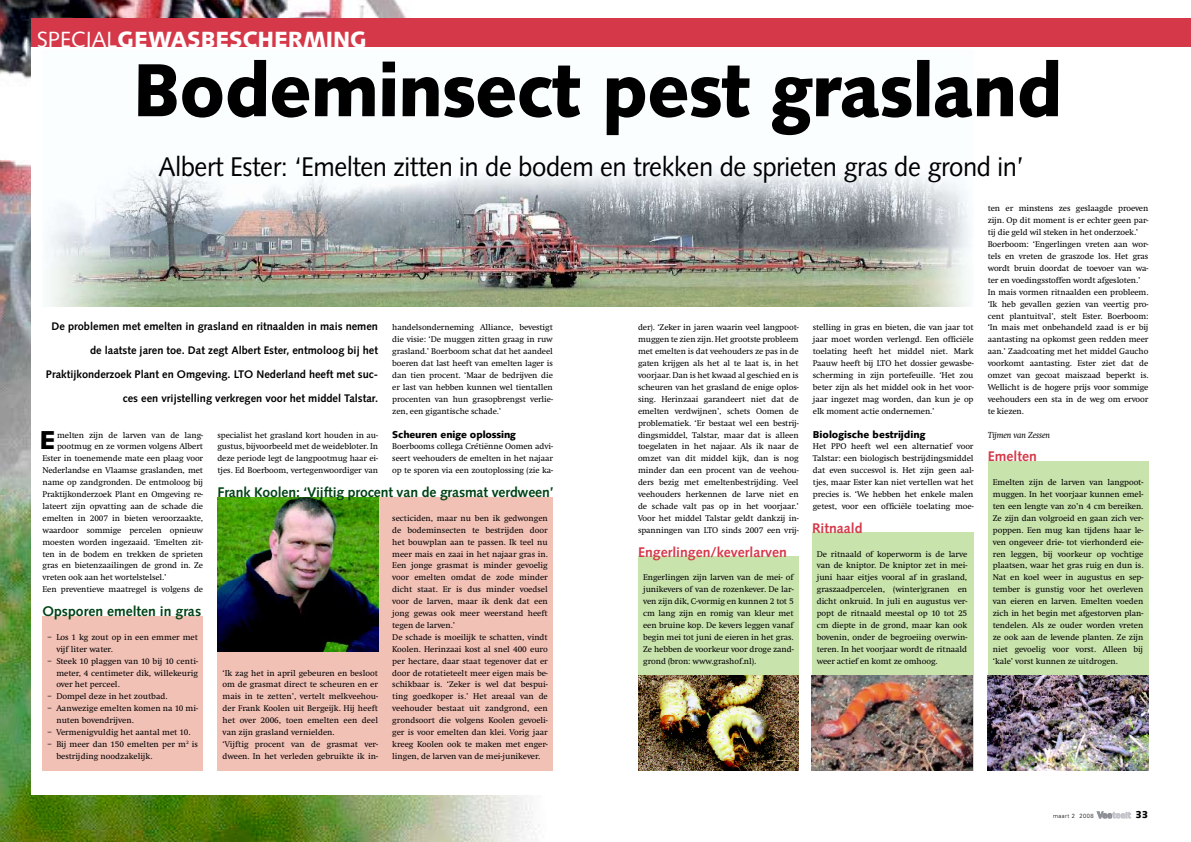
<style>
.page{position:relative;width:1191px;height:842px;background:#fff}
.page>*{position:absolute;margin:0;border:0;box-sizing:border-box;transform-origin:0 0}
.t1{font:900 75px "Syntax";letter-spacing:-.015em;color:#000;scale:.95 1}
.t2{font:27px "Syntax";letter-spacing:-.015em;color:#000;scale:.95 1}
.t3{font:900 25.9px "Syntax";color:#000}
.t4{font:900 22px "Syntax";color:#fff}
.t5{font:700 14px "Syntax";letter-spacing:-.01em;color:#004214}
.t6{font:700 14px "Syntax";color:#d53949}
.t7{font:700 11px/23.8px "Syntax";color:#000;text-align:right}
.t8{font:900 10px "Syntax";color:#000}
.t9{font:8.7px/11.9px "Swift";letter-spacing:-.01em;color:#000;text-align:justify}
.t10{font:italic 8.7px "Swift";letter-spacing:-.01em;color:#000}
.t11{font:300 6px "Univers";letter-spacing:.08em;color:#000;scale:.95 1}
.s1{font-weight:400}
</style>
<div class="page">
<svg style="left:1096px;top:811px;width:36px;height:8px"></svg>
<img style="left:0;top:0;width:553px;height:842px">
<div style="left:31px;top:45px;width:1160px;height:749px;background:#fff"></div>
<div style="left:31px;top:19px;width:1160px;height:28px;background:#d53949"></div>
<div style="left:43px;top:616px;width:160px;height:155px;background:#f2c1b6"></div>
<div style="left:217px;top:497px;width:336px;height:274px;background:#f2c1b6"></div>
<div style="left:638px;top:556px;width:160px;height:215px;background:#c9e3ad"></div>
<div style="left:987px;top:461px;width:161px;height:310px;background:#c9e3ad"></div>
<div style="left:812px;top:533px;width:161px;height:238px;background:#c9e3ad"></div>
<img style="left:812px;top:675px;width:160px;height:96px">
<img style="left:987px;top:675px;width:161px;height:96px">
<img style="left:638px;top:675px;width:160px;height:96px">
<img style="left:217px;top:497px;width:161px;height:155px">
<img style="left:46px;top:167px;width:925px;height:140px">
<h3 class="t4" style="left:37px;top:26px;width:332px"><span class="s1">special</span>gewasbescherming</h3>
<h1 class="t1" style="left:133px;top:46px;width:980px">Bodeminsect pest grasland</h1>
<h2 class="t2" style="left:159px;top:150px;width:912px">Albert Ester: ‘Emelten zitten in de bodem en trekken de sprieten gras de grond in’</h2>
<p class="t7" style="left:46px;top:315px;width:333px">De problemen met emelten in grasland en ritnaalden in mais nemen de laatste jaren toe. Dat zegt Albert Ester, entmoloog bij het Praktijkonderzoek Plant en Omgeving. LTO Nederland heeft met suc&shy;ces een vrijstelling verkregen voor het middel Talstar.</p>
<p class="t9" style="left:638px;top:322px;width:162px">der). ‘Zeker in jaren waarin veel langpoot&shy;muggen te zien zijn. Het grootste probleem met emelten is dat veehouders ze pas in de gaten krijgen als het al te laat is, in het voorjaar. Dan is het kwaad al geschied en is scheuren van het grasland de enige oplos&shy;sing. Herinzaai garandeert niet dat de emelten verdwijnen’, schets Oomen de problematiek. ‘Er bestaat wel een bestrij&shy;dingsmiddel, Talstar, maar dat is alleen toegelaten in het najaar. Als ik naar de omzet van dit middel kijk, dan is nog minder dan een procent van de veehou&shy;ders bezig met emeltenbestrijding. Veel veehouders herkennen de larve niet en de schade valt pas op in het voorjaar.’ Voor het middel Talstar geldt dankzij in&shy;spanningen van LTO sinds 2007 een vrij-</p>
<p class="t9" style="left:392px;top:322px;width:162px">handelsonderneming Alliance, bevestigt die visie: ‘De muggen zitten graag in ruw grasland.’ Boerboom schat dat het aandeel boeren dat last heeft van emelten lager is dan tien procent. ‘Maar de bedrijven die er last van hebben kunnen wel tientallen procenten van hun grasopbrengst verlie&shy;zen, een gigantische schade.’</p>
<p class="t8" style="left:392px;top:428px;width:125px">Scheuren enige oplossing</p>
<p class="t9" style="left:392px;top:441px;width:162px">Boerbooms collega Crétiënne Oomen advi&shy;seert veehouders de emelten in het najaar op te sporen via een zoutoplossing (zie ka-</p>
<h3 class="t3" style="left:40px;top:425px;width:14px">E</h3>
<p class="t9" style="left:57px;top:429px;width:148px">melten zijn de larven van de lang-</p>
<p class="t9" style="left:217px;top:429px;width:162px">specialist het grasland kort houden in au&shy;gustus, bijvoorbeeld met de weidebloter. In deze periode legt de langpootmug haar ei&shy;tjes. Ed Boerboom, vertegenwoordiger van</p>
<p class="t9" style="left:57px;top:441px;width:148px">pootmug en ze vormen volgens Albert</p>
<p class="t9" style="left:43px;top:453px;width:162px">Ester in toenemende mate een plaag voor</p>
<p class="t9" style="left:43px;top:465px;width:162px">Nederlandse en Vlaamse graslanden, met</p>
<p class="t9" style="left:43px;top:476px;width:162px">name op zandgronden. De entmoloog bij</p>
<p class="t9" style="left:43px;top:488px;width:162px">Praktijkonderzoek Plant en Omgeving re-</p>
<p class="t9" style="left:43px;top:500px;width:162px">lateert zijn opvatting aan de schade die</p>
<p class="t9" style="left:43px;top:512px;width:162px">emelten in 2007 in bieten veroorzaakte,</p>
<p class="t9" style="left:43px;top:524px;width:162px">waardoor sommige percelen opnieuw</p>
<p class="t9" style="left:43px;top:536px;width:162px">moesten worden ingezaaid. ‘Emelten zit-</p>
<p class="t9" style="left:43px;top:548px;width:162px">ten in de bodem en trekken de sprieten</p>
<p class="t9" style="left:43px;top:560px;width:162px">gras en bietenzaailingen de grond in. Ze</p>
<p class="t9" style="left:43px;top:572px;width:125px">vreten ook aan het wortelstelsel.’</p>
<p class="t9" style="left:43px;top:584px;width:162px">Een preventieve maatregel is volgens de</p>
<h3 class="t5" style="left:217px;top:484px;width:338px">Frank Koolen: ‘Vijftig procent van de grasmat verdween’</h3>
<p class="t9" style="left:392px;top:512px;width:157px;text-align:left">secticiden, maar nu ben ik gedwongen de bodeminsecten te bestrijden door het bouwplan aan te passen. Ik teel nu meer mais en zaai in het najaar gras in.<br>Een jonge grasmat is minder gevoelig voor emelten omdat de zode minder dicht staat. Er is dus minder voedsel voor de larven, maar ik denk dat een jong gewas ook meer weerstand heeft tegen de larven.’<br>De schade is moeilijk te schatten, vindt Koolen. Herinzaai kost al snel 400 euro per hectare, daar staat tegenover dat er door de rotatieteelt meer eigen mais be&shy;schikbaar is. ‘Zeker is wel dat bespui&shy;ting goedkoper is.’ Het areaal van de veehouder bestaat uit zandgrond, een grondsoort die volgens Koolen gevoeli&shy;ger is voor emelten dan klei. Vorig jaar kreeg Koolen ook te maken met enger&shy;lingen, de larven van de mei-junikever.</p>
<h3 class="t6" style="left:638px;top:544px;width:150px">Engerlingen/keverlarven</h3>
<p class="t9" style="left:643px;top:572px;width:152px">Engerlingen zijn larven van de mei- of junikevers of van de rozenkever. De lar&shy;ven zijn dik, C-vormig en kunnen 2 tot 5 cm lang zijn en romig van kleur met een bruine kop. De kevers leggen vanaf begin mei tot juni de eieren in het gras.<br>Ze hebben de voorkeur voor droge zand&shy;grond (bron: www.grashof.nl).</p>
<h3 class="t5" style="left:42px;top:603px;width:160px">Opsporen emelten in gras</h3>
<p class="t9" style="left:56px;top:631px;width:143px;text-indent:-9px">– Los 1 kg zout op in een emmer met vijf liter water.</p>
<p class="t9" style="left:56px;top:655px;width:143px;text-indent:-9px">– Steek 10 plaggen van 10 bij 10 centi&shy;meter, 4 centimeter dik, willekeurig over het perceel.</p>
<p class="t9" style="left:48px;top:691px;width:121px">– Dompel deze in het zoutbad.</p>
<p class="t9" style="left:56px;top:703px;width:143px;text-indent:-9px">– Aanwezige emelten komen na 10 mi&shy;nuten bovendrijven.</p>
<p class="t9" style="left:48px;top:726px;width:144px">– Vermenigvuldig het aantal met 10.</p>
<p class="t9" style="left:56px;top:738px;width:143px;text-indent:-9px">– Bij meer dan 150 emelten per m<sup>2</sup> is bestrijding noodzakelijk.</p>
<p class="t9" style="left:222px;top:667px;width:157px;text-align:left">‘Ik zag het in april gebeuren en besloot om de grasmat direct te scheuren en er mais in te zetten’, vertelt melkveehou&shy;der Frank Koolen uit Bergeijk. Hij heeft het over 2006, toen emelten een deel van zijn grasland vernielden.<br>‘Vijftig procent van de grasmat ver&shy;dween. In het verleden gebruikte ik in-</p>
<p class="t9" style="left:813px;top:322px;width:162px">stelling in gras en bieten, die van jaar tot jaar moet worden verlengd. Een officiële toelating heeft het middel niet. Mark Paauw heeft bij LTO het dossier gewasbe&shy;scherming in zijn portefeuille. ‘Het zou beter zijn als het middel ook in het voor&shy;jaar ingezet mag worden, dan kun je op elk moment actie ondernemen.’</p>
<p class="t8" style="left:813px;top:428px;width:114px">Biologische bestrijding</p>
<p class="t9" style="left:813px;top:441px;width:162px">Het PPO heeft wel een alternatief voor Talstar: een biologisch bestrijdingsmiddel dat even succesvol is. Het zijn geen aal&shy;tjes, maar Ester kan niet vertellen wat het precies is. ‘We hebben het enkele malen getest, voor een officiële toelating moe-</p>
<h3 class="t6" style="left:812px;top:520px;width:52px">Ritnaald</h3>
<p class="t9" style="left:816px;top:548px;width:152px">De ritnaald of koperworm is de larve van de kniptor. De kniptor zet in mei&shy;juni haar eitjes vooral af in grasland, graszaadpercelen, (winter)granen en dicht onkruid. In juli en augustus ver&shy;popt de ritnaald meestal op 10 tot 25 cm diepte in de grond, maar kan ook bovenin, onder de begroeiing overwin&shy;teren. In het voorjaar wordt de ritnaald weer actief en komt ze omhoog.</p>
<p class="t9" style="left:987px;top:203px;width:162px;text-align:left">ten er minstens zes geslaagde proeven zijn. Op dit moment is er echter geen par&shy;tij die geld wil steken in het onderzoek.’ Boerboom: ‘Engerlingen vreten aan wor&shy;tels en vreten de graszode los. Het gras wordt bruin doordat de toevoer van wa&shy;ter en voedingsstoffen wordt afgesloten.’ In mais vormen ritnaalden een probleem. ‘Ik heb gevallen gezien van veertig pro&shy;cent plantuitval’, stelt Ester. Boerboom: ‘In mais met onbehandeld zaad is er bij aantasting na opkomst geen redden meer aan.’ Zaadcoating met het middel Gaucho voorkomt aantasting. Ester ziet dat de omzet van gecoat maiszaad beperkt is.<br>Wellicht is de hogere prijs voor sommige veehouders een sta in de weg om ervoor te kiezen.</p>
<p class="t10" style="left:987px;top:429px;width:64px">Tijmen van Zessen</p>
<h3 class="t6" style="left:988px;top:448px;width:50px">Emelten</h3>
<p class="t9" style="left:993px;top:476px;width:152px">Emelten zijn de larven van langpoot&shy;muggen. In het voorjaar kunnen emel&shy;ten een lengte van zo’n 4 cm bereiken.<br>Ze zijn dan volgroeid en gaan zich ver&shy;poppen. Een mug kan tijdens haar le&shy;ven ongeveer drie- tot vierhonderd eie&shy;ren leggen, bij voorkeur op vochtige plaatsen, waar het gras ruig en dun is.<br>Nat en koel weer in augustus en sep&shy;tember is gunstig voor het overleven van eieren en larven. Emelten voeden zich in het begin met afgestorven plan&shy;tendelen. Als ze ouder worden vreten ze ook aan de levende planten. Ze zijn niet gevoelig voor vorst. Alleen bij ‘kale’ vorst kunnen ze uitdrogen.</p>
<p class="t11" style="left:1053px;top:813px;width:44px">maart 2 2008</p>
<p class="t8" style="left:1135px;top:809px;width:14px">33</p>
</div>
